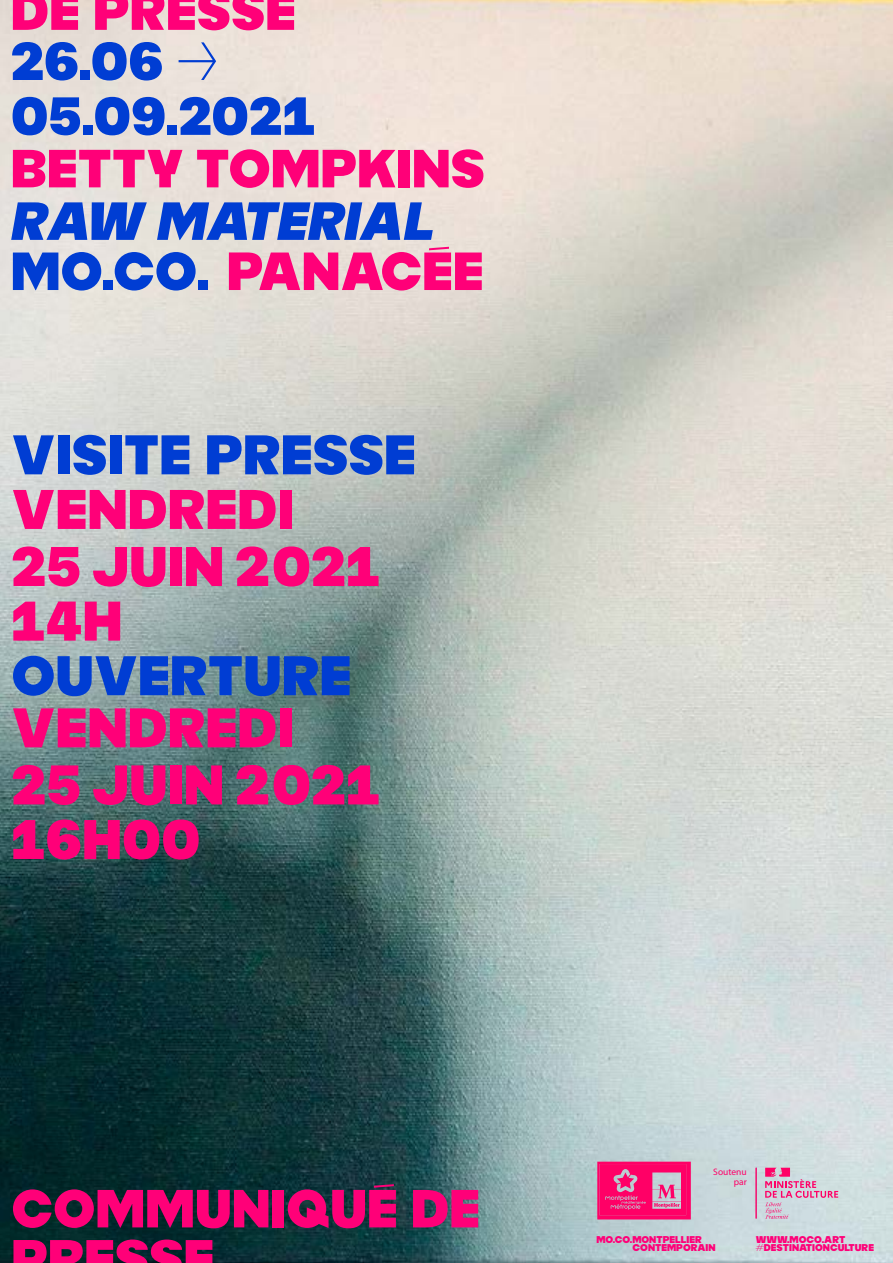
<style>
.page{position:relative;width:893px;height:1263px;background:#fff}
.page>*{position:absolute;margin:0;border:0;box-sizing:border-box;transform-origin:0 0}
.t1{font:900 54.6px/55.8px "MOCOSUNSET";color:#ff0078}
.t2{font:900 54.6px "MOCOSUNSET";color:#003dd3}
.t3{font:900 52.5px/50.1px "MOCOSUNSET";color:#ff0078}
.t4{font:italic 900 52.5px/50.1px "MOCOSUNSET";color:#003dd3}
.t5{font:900 52.5px/54.9px "MOCOSUNSET";color:#003dd3}
.t6{font:900 9.6px/8.4px "MOCOSUNSET";color:#ff0078}
.t7{font:9.45px/10.1px "Myriad Pro";color:#f06;text-align:right}
.s1{font-style:normal}
.s2{font-style:normal;color:#ff0078}
</style>
<div class="page">
<img style="left:0;top:0;width:893px;height:1263px">
<svg style="left:597px;top:1162px;width:94px;height:57px;background:#ef3180"></svg>
<svg style="left:765px;top:1168px;width:73px;height:51px;background:#d5b8cb"></svg>
<hr style="left:755px;top:1168px;width:2px;height:50px;background:#f06">
<h2 class="t3" style="left:11px;top:-12px;width:287px">DE PRESSE</h2>
<h2 class="t5" style="left:11px;top:35px;width:306px">26.06 →<br>05.09.2021</h2>
<h2 class="t3" style="left:11px;top:145px;width:476px">BETTY TOMPKINS</h2>
<h2 class="t4" style="left:9px;top:198px;width:476px">RAW MATERIAL<br><span class="s1">MO.CO.</span> <span class="s2">PANACÉE</span></h2>
<h1 class="t2" style="left:11px;top:428px;width:406px">VISITE PRESSE</h1>
<h1 class="t1" style="left:11px;top:483px;width:370px">VENDREDI<br>25 JUIN 2021<br>14H</h1>
<h1 class="t2" style="left:11px;top:649px;width:342px">OUVERTURE</h1>
<h1 class="t1" style="left:11px;top:701px;width:370px">VENDREDI<br>25 JUIN 2021<br>16H00</h1>
<h2 class="t3" style="left:11px;top:1185px;width:470px">COMMUNIQUÉ DE<br>PRESSE</h2>
<p class="t7" style="left:713px;top:1166px;width:35px">Soutenu par</p>
<p class="t6" style="left:633px;top:1235px;width:84px;text-indent:-36px">MO.CO.MONTPELLIER<br>CONTEMPORAIN</p>
<p class="t6" style="left:756px;top:1235px;width:120px">WWW.MOCO.ART #DESTINATIONCULTURE</p>
</div>
